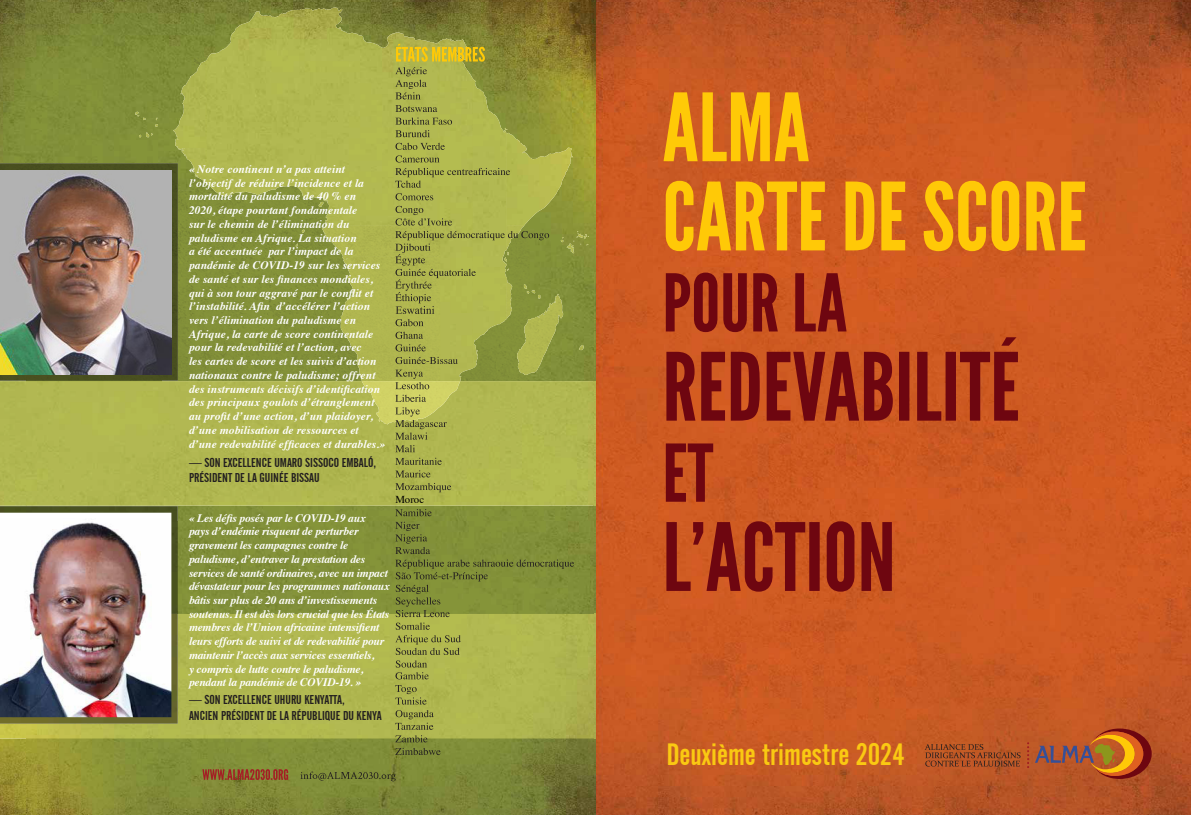
<style>
.page{position:relative;width:1191px;height:815px;background:#fff}
.page>*{position:absolute;margin:0;border:0;box-sizing:border-box;transform-origin:0 0}
.t1{font:30.7px "Alternate Gothic No 2 BT";color:#fac912}
.t2{font:12.8px "Alternate Gothic No 2 BT";color:#231f20}
.t3{font:italic 700 11.4px/13.7px "Times";letter-spacing:.01em;color:#fff}
.t4{font:italic 700 11.4px/13.7px "Times";letter-spacing:-.015em;color:#fff}
.t5{font:10.6px "Times";color:#000}
</style>
<div class="page">
<img style="left:594px;top:0;width:597px;height:815px">
<img style="left:594px;top:274px;width:1px;height:102px">
<img style="left:594px;top:738px;width:1px;height:17px">
<img style="left:0;top:0;width:194px;height:190px">
<img style="left:194px;top:0;width:67px;height:58px">
<img style="left:261px;top:0;width:333px;height:25px">
<img style="left:336px;top:24px;width:258px;height:34px">
<img style="left:194px;top:58px;width:12px;height:3px">
<img style="left:485px;top:58px;width:109px;height:33px">
<img style="left:507px;top:91px;width:87px;height:33px">
<img style="left:507px;top:124px;width:87px;height:33px">
<div style="left:194px;top:178px;width:33px;height:203px;background:#829039"></div>
<div style="left:261px;top:197px;width:67px;height:184px;background:#839039"></div>
<img style="left:529px;top:157px;width:65px;height:224px">
<img style="left:0;top:738px;width:26px;height:77px">
<div style="left:178px;top:190px;width:16px;height:191px;background:#828f39"></div>
<div style="left:227px;top:197px;width:34px;height:184px;background:#839039"></div>
<img style="left:328px;top:201px;width:34px;height:180px">
<img style="left:496px;top:326px;width:33px;height:55px">
<img style="left:473px;top:368px;width:23px;height:13px">
<div style="left:178px;top:506px;width:416px;height:16px;background:#839139"></div>
<div style="left:178px;top:522px;width:416px;height:92px;background:#829039"></div>
<img style="left:26px;top:738px;width:568px;height:77px">
<img style="left:206px;top:7px;width:129px;height:190px">
<img style="left:173px;top:61px;width:33px;height:117px">
<div style="left:439px;top:39px;width:34px;height:342px;background:#b2b851"></div>
<img style="left:473px;top:78px;width:34px;height:290px">
<img style="left:506px;top:133px;width:67px;height:73px">
<img style="left:322px;top:225px;width:73px;height:32px">
<img style="left:340px;top:256px;width:100px;height:125px">
<img style="left:517px;top:326px;width:47px;height:49px">
<svg style="left:339px;top:22px;width:3px;height:7px"></svg>
<svg style="left:135px;top:112px;width:23px;height:25px"></svg>
<svg style="left:579px;top:345px;width:5px;height:5px"></svg>
<svg style="left:319px;top:202px;width:4px;height:5px"></svg>
<img style="left:0;top:614px;width:595px;height:124px">
<div style="left:0;top:381px;width:595px;height:125px;background:#b1b850"></div>
<img style="left:362px;top:381px;width:98px;height:43px">
<img style="left:0;top:506px;width:178px;height:218px">
<img style="left:0;top:163px;width:178px;height:218px">
<svg style="left:1027px;top:742px;width:2px;height:26px"></svg>
<svg style="left:924px;top:744px;width:96px;height:23px;background:#a24d24"></svg>
<svg style="left:395px;top:40px;width:90px;height:59px;background:#b0ae41"></svg>
<svg style="left:395px;top:105px;width:57px;height:32px;background:#9ea34a"></svg>
<svg style="left:395px;top:143px;width:115px;height:57px;background:#a7ad4c"></svg>
<svg style="left:395px;top:332px;width:31px;height:19px"></svg>
<svg style="left:395px;top:357px;width:63px;height:7px"></svg>
<svg style="left:395px;top:370px;width:34px;height:19px"></svg>
<svg style="left:395px;top:395px;width:52px;height:57px;background:#acb052"></svg>
<svg style="left:395px;top:458px;width:56px;height:34px;background:#9ba048"></svg>
<svg style="left:395px;top:509px;width:37px;height:7px"></svg>
<svg style="left:395px;top:522px;width:179px;height:95px;background:#7e8b37"></svg>
<svg style="left:395px;top:623px;width:66px;height:56px;background:#a1a74a"></svg>
<svg style="left:395px;top:685px;width:39px;height:57px;background:#999f47"></svg>
<svg style="left:395px;top:748px;width:45px;height:7px"></svg>
<svg style="left:663px;top:92px;width:145px;height:69px;background:#e89813"></svg>
<svg style="left:665px;top:181px;width:420px;height:70px;background:#e79313"></svg>
<svg style="left:666px;top:273px;width:352px;height:148px;background:#ab3b1b"></svg>
<svg style="left:666px;top:443px;width:47px;height:59px;background:#9b2e18"></svg>
<svg style="left:666px;top:521px;width:226px;height:71px;background:#9c2e18"></svg>
<svg style="left:202px;top:769px;width:86px;height:11px"></svg>
<svg style="left:300px;top:772px;width:96px;height:9px"></svg>
<svg style="left:1035px;top:728px;width:116px;height:51px;background:#b25b28"></svg>
<svg style="left:395px;top:206px;width:194px;height:120px;background:#9ba345"></svg>
<img style="left:0;top:170px;width:172px;height:204px">
<p class="t3" style="left:189px;top:161px;width:198px">« Notre continent n’a pas atteint l’objectif de réduire l’incidence et la mortalité du paludisme de 40 % en<br>2020, étape pourtant fondamentale<br>sur le chemin de l’élimination du paludisme en Afrique. La situation<br>a été accentuée par l’impact de la pandémie de COVID-19 sur les services de santé et sur les finances mondiales, qui à son tour aggravé par le conflit et l’instabilité. Afin d’accélérer l’action vers l’élimination du paludisme en Afrique, la carte de score continentale pour la redevabilité et l’action, avec<br>les cartes de score et les suivis d’action nationaux contre le paludisme; offrent des instruments décisifs d’identification des principaux goulots d’étranglement au profit d’une action, d’un plaidoyer, d’une mobilisation de ressources et d’une redevabilité efficaces et durables.»</p>
<p class="t2" style="left:189px;top:455px;width:189px">— SON EXCELLENCE UMARO SISSOCO EMBALÓ,</p>
<p class="t2" style="left:189px;top:470px;width:132px">PRÉSIDENT DE LA GUINÉE BISSAU</p>
<p class="t5" style="left:395px;top:489px;width:30px">Moroc</p>
<p class="t4" style="left:189px;top:510px;width:202px">« Les défis posés par le COVID-19 aux<br>pays d’endémie risquent de perturber gravement les campagnes contre le paludisme, d’entraver la prestation des services de santé ordinaires, avec un impact dévastateur pour les programmes nationaux bâtis sur plus de 20 ans d’investissements soutenus. Il est dès lors crucial que les États membres de l’Union africaine intensifient leurs efforts de suivi et de redevabilité pour maintenir l’accès aux services essentiels,<br>y compris de lutte contre le paludisme, pendant la pandémie de COVID-19. »</p>
<p class="t2" style="left:189px;top:693px;width:157px">— SON EXCELLENCE UHURU KENYATTA,</p>
<p class="t2" style="left:189px;top:708px;width:194px">ANCIEN PRÉSIDENT DE LA RÉPUBLIQUE DU KENYA</p>
<p class="t1" style="left:666px;top:738px;width:240px">Deuxième trimestre 2024</p>
</div>
